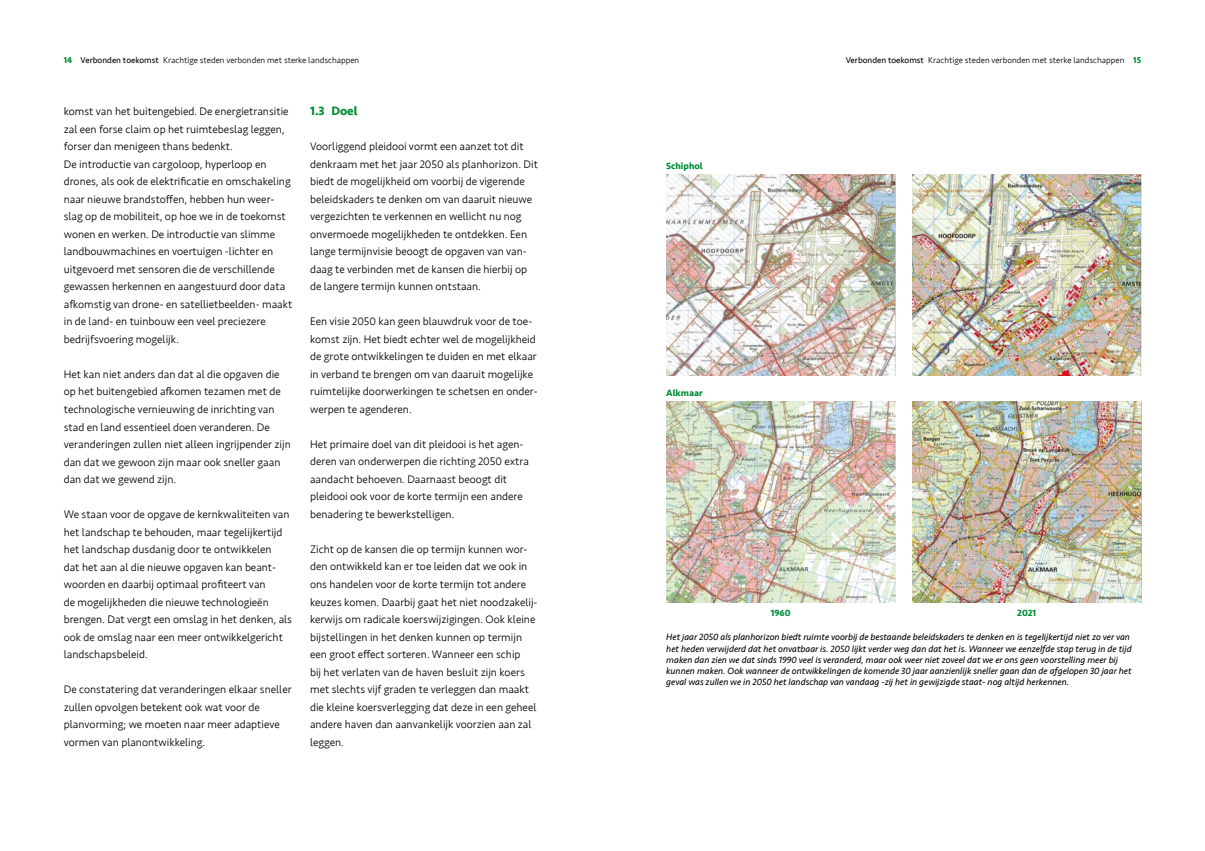
<style>
.page{position:relative;width:1205px;height:851px;background:#fff}
.page>*{position:absolute;margin:0;border:0;box-sizing:border-box;transform-origin:0 0}
.t1{font:700 12.5px "Seravek";color:#008d36}
.t2{font:300 11.25px/17.5px "Seravek";color:#000}
.t3{font:italic 9.38px/11.2px "Seravek";color:#000}
.t4{font:700 9.38px "Seravek";color:#008d36}
.t5{font:300 8.75px "Seravek";color:#000}
.s1{font-weight:700;color:#008d36}
.s2{font-weight:400}
</style>
<div class="page">
<img style="left:666px;top:174px;width:229px;height:201px">
<img style="left:666px;top:402px;width:229px;height:201px">
<img style="left:912px;top:174px;width:229px;height:201px">
<img style="left:912px;top:402px;width:229px;height:201px">
<p class="t5" style="left:64px;top:54px;width:297px"><span class="s1">14</span> <span class="s2">Verbonden toekomst</span> Krachtige steden verbonden met sterke landschappen</p>
<p class="t5" style="left:846px;top:54px;width:297px"><span class="s2">Verbonden toekomst</span> Krachtige steden verbonden met sterke landschappen <span class="s1">15</span></p>
<p class="t2" style="left:64px;top:103px;width:230px">komst van het buitengebied. De energietransitie zal een forse claim op het ruimtebeslag leggen, forser dan menigeen thans bedenkt.<br>De introductie van cargoloop, hyperloop en drones, als ook de elektrificatie en omschakeling naar nieuwe brandstoffen, hebben hun weer&shy;slag op de mobiliteit, op hoe we in de toekomst wonen en werken. De introductie van slimme landbouwmachines en voertuigen -lichter en uitgevoerd met sensoren die de verschillende gewassen herkennen en aangestuurd door data afkomstig van drone- en satellietbeelden- maakt in de land- en tuinbouw een veel preciezere bedrijfsvoering mogelijk.</p>
<p class="t2" style="left:64px;top:365px;width:229px">Het kan niet anders dan dat al die opgaven die op het buitengebied afkomen tezamen met de technologische vernieuwing de inrichting van stad en land essentieel doen veranderen. De veranderingen zullen niet alleen ingrijpender zijn dan dat we gewoon zijn maar ook sneller gaan dan dat we gewend zijn.</p>
<p class="t2" style="left:64px;top:505px;width:230px">We staan voor de opgave de kernkwaliteiten van het landschap te behouden, maar tegelijkertijd het landschap dusdanig door te ontwikkelen<br>dat het aan al die nieuwe opgaven kan beant&shy;woorden en daarbij optimaal profiteert van<br>de mogelijkheden die nieuwe technologieën brengen. Dat vergt een omslag in het denken, als ook de omslag naar een meer ontwikkelgericht landschapsbeleid.</p>
<p class="t2" style="left:64px;top:680px;width:229px">De constatering dat veranderingen elkaar sneller zullen opvolgen betekent ook wat voor de planvorming; we moeten naar meer adaptieve vormen van planontwikkeling.</p>
<p class="t1" style="left:310px;top:101px;width:49px">1.3 Doel</p>
<p class="t2" style="left:310px;top:138px;width:229px">Voorliggend pleidooi vormt een aanzet tot dit denkraam met het jaar 2050 als planhorizon. Dit biedt de mogelijkheid om voorbij de vigerende beleidskaders te denken om van daaruit nieuwe vergezichten te verkennen en wellicht nu nog onvermoede mogelijkheden te ontdekken. Een lange termijnvisie beoogt de opgaven van van&shy;daag te verbinden met de kansen die hierbij op de langere termijn kunnen ontstaan.</p>
<p class="t2" style="left:310px;top:313px;width:229px">Een visie 2050 kan geen blauwdruk voor de toe&shy;komst zijn. Het biedt echter wel de mogelijkheid de grote ontwikkelingen te duiden en met elkaar in verband te brengen om van daaruit mogelijke ruimtelijke doorwerkingen te schetsen en onder&shy;werpen te agenderen.</p>
<p class="t2" style="left:310px;top:435px;width:220px">Het primaire doel van dit pleidooi is het agen&shy;deren van onderwerpen die richting 2050 extra aandacht behoeven. Daarnaast beoogt dit pleidooi ook voor de korte termijn een andere benadering te bewerkstelligen.</p>
<p class="t2" style="left:310px;top:540px;width:229px">Zicht op de kansen die op termijn kunnen wor&shy;den ontwikkeld kan er toe leiden dat we ook in ons handelen voor de korte termijn tot andere keuzes komen. Daarbij gaat het niet noodzakelij&shy;kerwijs om radicale koerswijzigingen. Ook kleine bijstellingen in het denken kunnen op termijn een groot effect sorteren. Wanneer een schip<br>bij het verlaten van de haven besluit zijn koers met slechts vijf graden te verleggen dan maakt die kleine koersverlegging dat deze in een geheel andere haven dan aanvankelijk voorzien aan zal leggen.</p>
<p class="t4" style="left:666px;top:158px;width:38px">Schiphol</p>
<p class="t4" style="left:666px;top:386px;width:38px">Alkmaar</p>
<p class="t4" style="left:771px;top:605px;width:21px">1960</p>
<p class="t4" style="left:1017px;top:605px;width:21px">2021</p>
<p class="t3" style="left:666px;top:631px;width:467px">Het jaar 2050 als planhorizon biedt ruimte voorbij de bestaande beleidskaders te denken en is tegelijkertijd niet zo ver van het heden verwijderd dat het onvatbaar is. 2050 lijkt verder weg dan dat het is. Wanneer we eenzelfde stap terug in de tijd maken dan zien we dat sinds 1990 veel is veranderd, maar ook weer niet zoveel dat we er ons geen voorstelling meer bij kunnen maken. Ook wanneer de ontwikkelingen de komende 30 jaar aanzienlijk sneller gaan dan de afgelopen 30 jaar het geval was zullen we in 2050 het landschap van vandaag -zij het in gewijzigde staat- nog altijd herkennen.</p>
</div>
